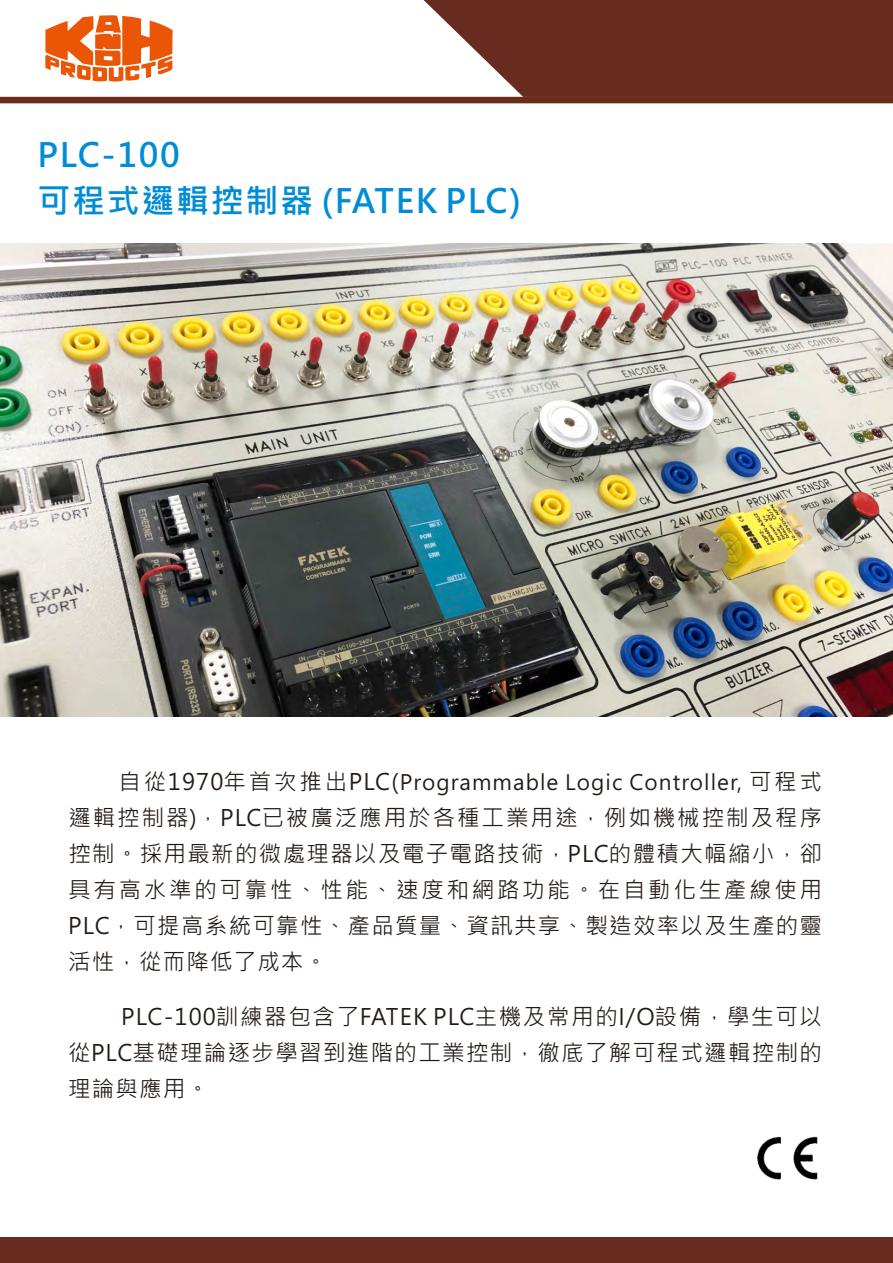
<style>
.page{position:relative;width:893px;height:1263px;background:#fff}
.page>*{position:absolute;margin:0;border:0;box-sizing:border-box;transform-origin:0 0}
.t1{font:700 33px/46px "Microsoft Jheng Hei";letter-spacing:.05em;color:#008cd6}
.t2{font:22.5px/35.8px "Microsoft Jheng Hei";letter-spacing:.055em;color:#231916;text-align:justify}
.t3{font:21px "Microsoft Jheng Hei";letter-spacing:.05em;color:#231916}
.s1{font-size:22.5px}
</style>
<div class="page">
<svg style="left:415px;top:0;width:478px;height:97px;background:#79453a"></svg>
<svg style="left:45px;top:15px;width:128px;height:67px"></svg>
<div style="left:0;top:1237px;width:893px;height:26px;background:#672c1f"></div>
<div style="left:0;top:97px;width:893px;height:6px;background:#672c1f"></div>
<img style="left:757px;top:1136px;width:61px;height:44px">
<img style="left:0;top:244px;width:893px;height:473px">
<h1 class="t1" style="left:38px;top:131px;width:485px">PLC-100<br>可程式邏輯控制器 (FATEK PLC)</h1>
<p class="t3" style="left:118px;top:772px;width:705px"><span class="s1">自從1970年首次推出PLC(</span>Programmable Logic Controller, <span class="s1">可程式</span></p>
<p class="t2" style="left:68px;top:800px;width:755px">邏輯控制器)，PLC已被廣泛應用於各種工業用途，例如機械控制及程序控制。採用最新的微處理器以及電子電路技術，PLC的體積大幅縮小，卻具有高水準的可靠性、性能、速度和網路功能。在自動化生產線使用PLC，可提高系統可靠性、產品質量、資訊共享、製造效率以及生產的靈活性，從而降低了成本。</p>
<p class="t2" style="left:68px;top:998px;width:755px;text-indent:53px">PLC-100訓練器包含了FATEK PLC主機及常用的I/O設備，學生可以從PLC基礎理論逐步學習到進階的工業控制，徹底了解可程式邏輯控制的理論與應用。</p>
</div>
